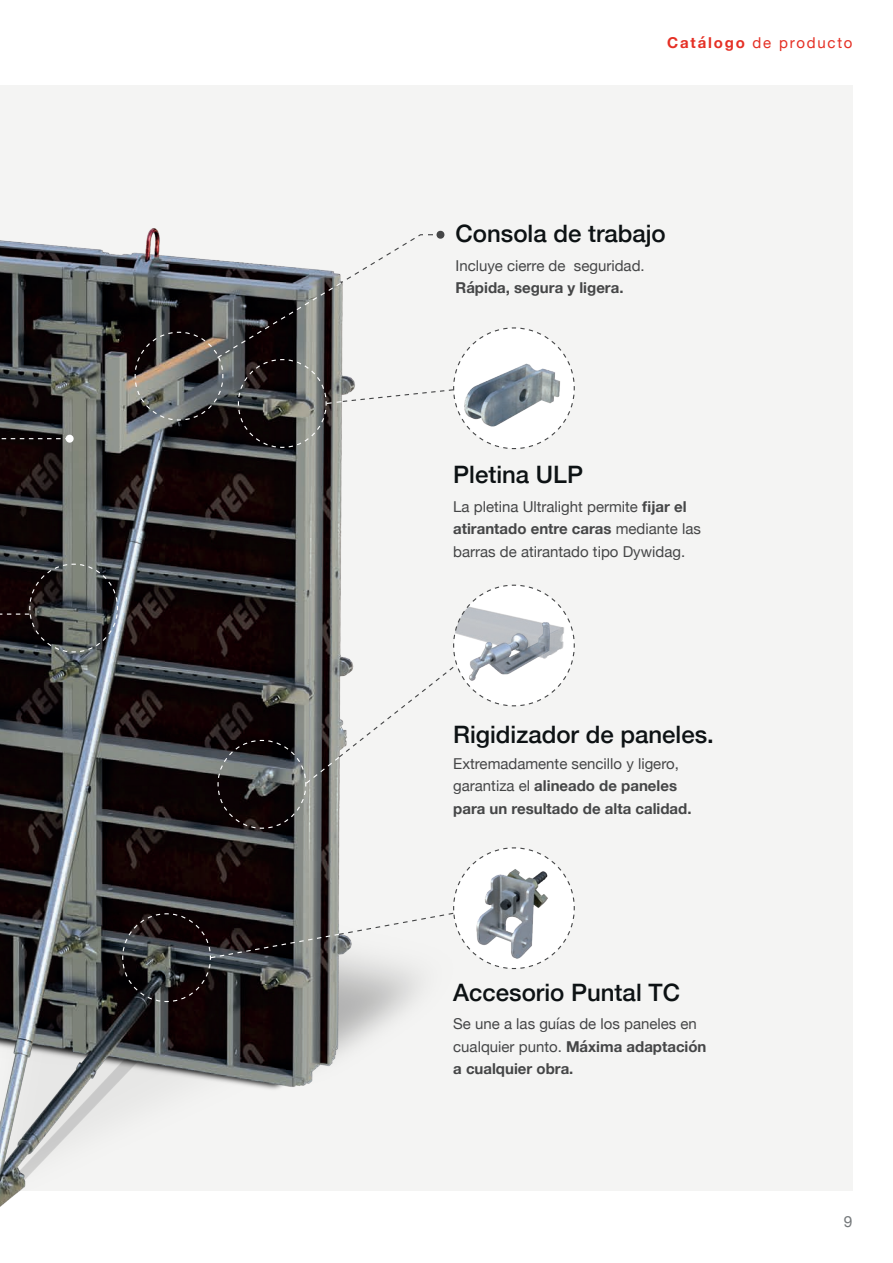
<style>
.page{position:relative;width:893px;height:1263px;background:#fff}
.page>*{position:absolute;margin:0;border:0;box-sizing:border-box;transform-origin:0 0}
.t1{font:500 24px "Helvetica Neue";color:#0d1214}
.t2{font:15.6px "Helvetica Neue";color:#75797b}
.t3{font:15px/22.5px "Helvetica Neue";color:#454647}
.t4{font:700 15px/22.5px "Helvetica Neue";color:#454647}
.t5{font:15px "Helvetica Neue";letter-spacing:.12em;color:#e53025}
.s1{font-weight:700}
.s2{font-weight:400}
</style>
<div class="page">
<div style="left:0;top:85px;width:853px;height:1106px;background:#f4f4f3"></div>
<img style="left:0;top:228px;width:410px;height:979px">
<svg style="left:217px;top:584px;width:358px;height:245px"></svg>
<svg style="left:122px;top:847px;width:453px;height:156px"></svg>
<svg style="left:134px;top:230px;width:422px;height:220px"></svg>
<svg style="left:0;top:563px;width:119px;height:90px;background:#414041"></svg>
<svg style="left:0;top:438px;width:66px;height:1px"></svg>
<div style="left:66px;top:435px;width:8px;height:8px;background:#fff;border-radius:50%"></div>
<img style="left:423px;top:346px;width:152px;height:94px">
<img style="left:465px;top:858px;width:89px;height:106px">
<p class="t5" style="left:667px;top:32px;width:187px"><span class="s1">Catálogo</span> de producto</p>
<h1 class="t1" style="left:455px;top:215px;width:212px">Consola de trabajo</h1>
<p class="t3" style="left:455px;top:255px;width:191px">Incluye cierre de seguridad.</p>
<p class="t4" style="left:455px;top:277px;width:170px">Rápida, segura y ligera.</p>
<h1 class="t1" style="left:453px;top:455px;width:131px">Pletina ULP</h1>
<p class="t3" style="left:453px;top:496px;width:249px">La pletina Ultralight permite <span class="s1">fijar el atirantado entre caras</span> mediante las barras de atirantado tipo Dywidag.</p>
<h1 class="t1" style="left:453px;top:715px;width:262px">Rigidizador de paneles.</h1>
<p class="t4" style="left:453px;top:752px;width:240px"><span class="s2">Extremadamente sencillo y ligero, garantiza el</span> alineado de paneles para un resultado de alta calidad.</p>
<h1 class="t1" style="left:453px;top:973px;width:228px">Accesorio Puntal TC</h1>
<p class="t3" style="left:453px;top:1013px;width:255px">Se une a las guías de los paneles en cualquier punto. <span class="s1">Máxima adaptación a cualquier obra.</span></p>
<p class="t2" style="left:844px;top:1210px;width:10px">9</p>
</div>
